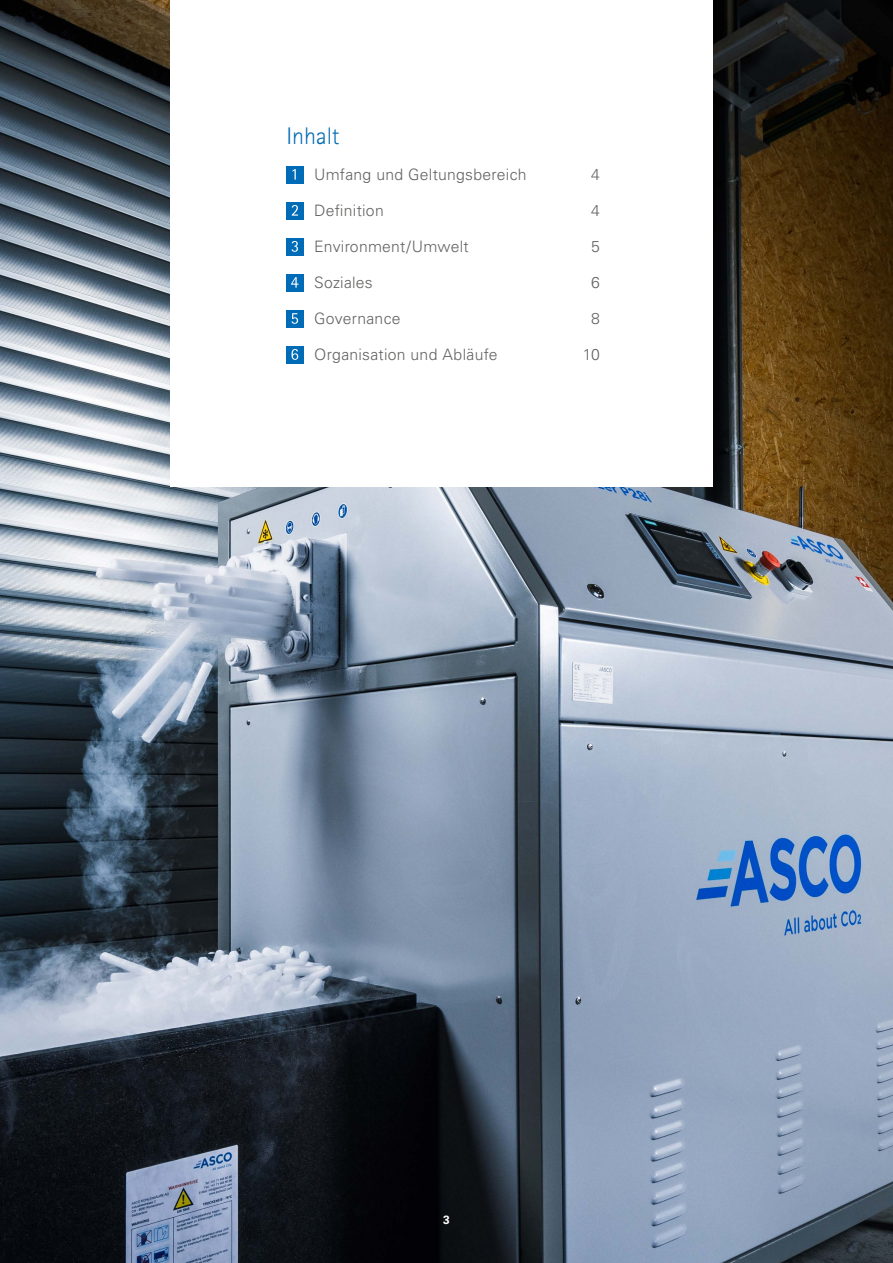
<style>
.page{position:relative;width:893px;height:1263px;background:#fff}
.page>*{position:absolute;margin:0;border:0;box-sizing:border-box;transform-origin:0 0}
.t1{font:300 24px "Rotis Sans Serif Pro";letter-spacing:-.005em;color:#006bb6}
.t2{font:300 15.75px "Univers LT Pro 45";letter-spacing:.015em;color:#636362}
.t3{font:700 12px "Univers LT Pro 65";color:#fff}
</style>
<div class="page">
<img style="left:0;top:0;width:893px;height:1263px">
<div style="left:170px;top:0;width:542px;height:486px;background:#fff"></div>
<div style="left:286px;top:166px;width:17px;height:17px;background:#006bb6"></div>
<svg style="left:293px;top:169px;width:3px;height:11px"></svg>
<div style="left:286px;top:202px;width:17px;height:17px;background:#006bb6"></div>
<svg style="left:292px;top:205px;width:6px;height:11px"></svg>
<div style="left:286px;top:238px;width:17px;height:17px;background:#006bb6"></div>
<svg style="left:292px;top:241px;width:6px;height:11px"></svg>
<div style="left:286px;top:274px;width:17px;height:17px;background:#006bb6"></div>
<svg style="left:291px;top:277px;width:7px;height:11px"></svg>
<div style="left:286px;top:310px;width:17px;height:17px;background:#006bb6"></div>
<svg style="left:291px;top:313px;width:7px;height:11px"></svg>
<div style="left:286px;top:346px;width:17px;height:17px;background:#006bb6"></div>
<svg style="left:291px;top:349px;width:7px;height:11px"></svg>
<h1 class="t1" style="left:286px;top:122px;width:54px">Inhalt</h1>
<p class="t2" style="left:314px;top:164px;width:214px">Umfang und Geltungsbereich</p>
<p class="t2" style="left:591px;top:164px;width:10px">4</p>
<p class="t2" style="left:314px;top:200px;width:71px">Definition</p>
<p class="t2" style="left:591px;top:200px;width:10px">4</p>
<p class="t2" style="left:314px;top:236px;width:156px">Environment/Umwelt</p>
<p class="t2" style="left:591px;top:236px;width:10px">5</p>
<p class="t2" style="left:314px;top:272px;width:60px">Soziales</p>
<p class="t2" style="left:591px;top:272px;width:10px">6</p>
<p class="t2" style="left:314px;top:308px;width:88px">Governance</p>
<p class="t2" style="left:591px;top:308px;width:10px">8</p>
<p class="t2" style="left:314px;top:344px;width:185px">Organisation und Abläufe</p>
<p class="t2" style="left:583px;top:344px;width:19px">10</p>
<p class="t3" style="left:443px;top:1211px;width:8px">3</p>
</div>
